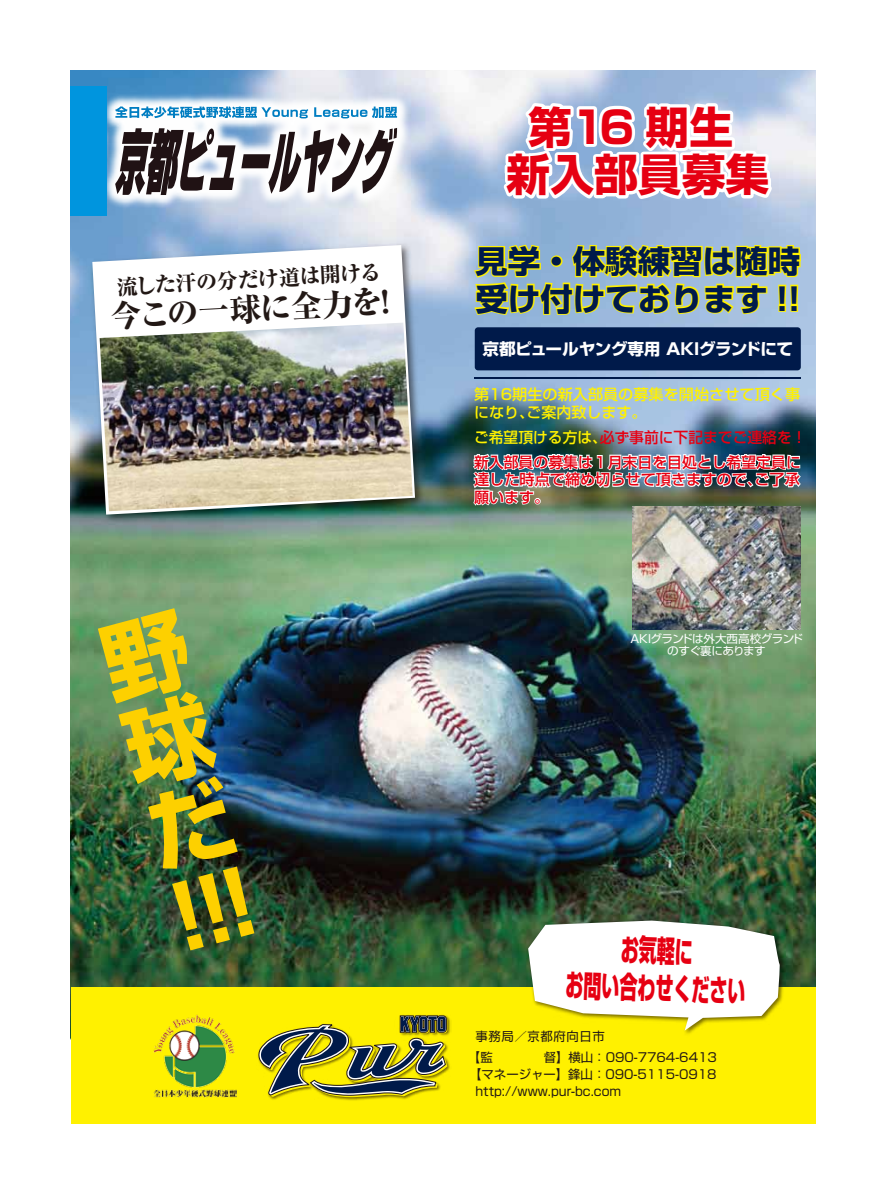
<style>
.page{position:relative;width:886px;height:1195px;background:#fff}
.page>*{position:absolute;margin:0;border:0;box-sizing:border-box;transform-origin:0 0}
.t1{font:700 87.5px/87.5px "Shin Go Pro";color:#fdd000}
.t2{font:700 43.75px/47.5px "Shin Go Pro";color:#e60012;text-align:center}
.t3{font:800 31.5px "Ryumin Pro";color:#221815}
.t4{font:700 31.25px/37.5px "Shin Go Pro";color:#001a4a;scale:1.04 1}
.t5{font:800 30px/37.5px "Shin Go Pro";color:#e60012;text-align:center;scale:.6 1}
.t6{font:800 21px "Ryumin Pro";color:#221815}
.t7{font:700 16.12px "Shin Go Pro";letter-spacing:-.025em;color:#fff}
.t8{font:500 15px/25px "Shin Go Pro";color:#e60012}
.t9{font:500 15px/17.5px "Shin Go Pro";color:#fff100}
.t10{font:12.38px/20.8px "Shin Go Pro";color:#221815}
.t11{font:11.25px/12.5px "Shin Go Pro";letter-spacing:-.045em;color:#fff;text-align:center}
.s1{color:#fff100}
</style>
<div class="page">
<img style="left:71px;top:71px;width:744px;height:916px">
<div style="left:71px;top:987px;width:744px;height:136px;background:#fff100"></div>
<img style="left:258px;top:1016px;width:193px;height:85px">
<svg style="left:259px;top:1015px;width:188px;height:81px"></svg>
<img style="left:153px;top:1015px;width:83px;height:82px">
<svg style="left:472px;top:242px;width:330px;height:74px;background:#c6d17b"></svg>
<img style="left:472px;top:452px;width:330px;height:55px">
<img style="left:524px;top:916px;width:262px;height:118px">
<svg style="left:528px;top:920px;width:252px;height:110px"></svg>
<img style="left:86px;top:239px;width:341px;height:288px">
<svg style="left:90px;top:243px;width:327px;height:273px"></svg>
<div style="left:475px;top:327px;width:326px;height:43px;background:#001a4a;border-radius:3px"></div>
<hr style="left:475px;top:377px;width:326px;height:2px;background:#001a4a">
<svg style="left:499px;top:99px;width:278px;height:105px"></svg>
<img style="left:100px;top:322px;width:313px;height:189px">
<img style="left:632px;top:506px;width:168px;height:123px">
<img style="left:107px;top:89px;width:306px;height:122px">
<svg style="left:115px;top:128px;width:120px;height:67px"></svg>
<svg style="left:241px;top:128px;width:156px;height:66px"></svg>
<svg style="left:115px;top:106px;width:193px;height:12px"></svg>
<svg style="left:314px;top:106px;width:83px;height:12px"></svg>
<div style="left:71px;top:86px;width:36px;height:130px;background:#0095de"></div>
<h3 class="t6" style="left:116px;top:270px;width:266px;rotate:-3deg">流した汗の分だけ道は開ける</h3>
<h3 class="t3" style="left:109px;top:291px;width:293px;rotate:-3deg">今この一球に全力を！</h3>
<h1 class="t1" style="left:90px;top:616px;width:88px;rotate:-15deg">野球だ!!!</h1>
<h2 class="t2" style="left:507px;top:99px;width:264px">第16 期生<br>新入部員募集</h2>
<h3 class="t4" style="left:475px;top:239px;width:314px">見学・体験練習は随時受け付けております !!</h3>
<h3 class="t7" style="left:483px;top:336px;width:312px">京都ピュールヤング専用 AKIグランドにて</h3>
<p class="t9" style="left:474px;top:384px;width:327px">第16期生の新入部員の募集を開始させて頂く事になり、ご案内致します。</p>
<p class="t8" style="left:474px;top:422px;width:334px"><span class="s1">ご希望頂ける方は、</span>必ず事前に下記までご連絡を！新入部員の募集は１月末日を目処とし希望定員に</p>
<p class="t8" style="left:474px;top:469px;width:327px;line-height:17.5px">達した時点で締め切らせて頂きますので、ご了承願います。</p>
<p class="t11" style="left:630px;top:630px;width:174px">AKIグランドは外大西高校グランドのすぐ裏にあります</p>
<h3 class="t5" style="left:567px;top:925px;width:302px;rotate:2deg">お気軽に<br>お問い合わせください</h3>
<p class="t10" style="left:468px;top:1024px;width:250px;text-indent:7px">事務局／京都府向日市<br>【監　　　 督】横山：090-7764-6413</p>
<p class="t10" style="left:475px;top:1063px;width:243px;line-height:17.2px;text-indent:-6px">【マネージャー】鋒山：090-5115-0918 http://www.pur-bc.com</p>
</div>
